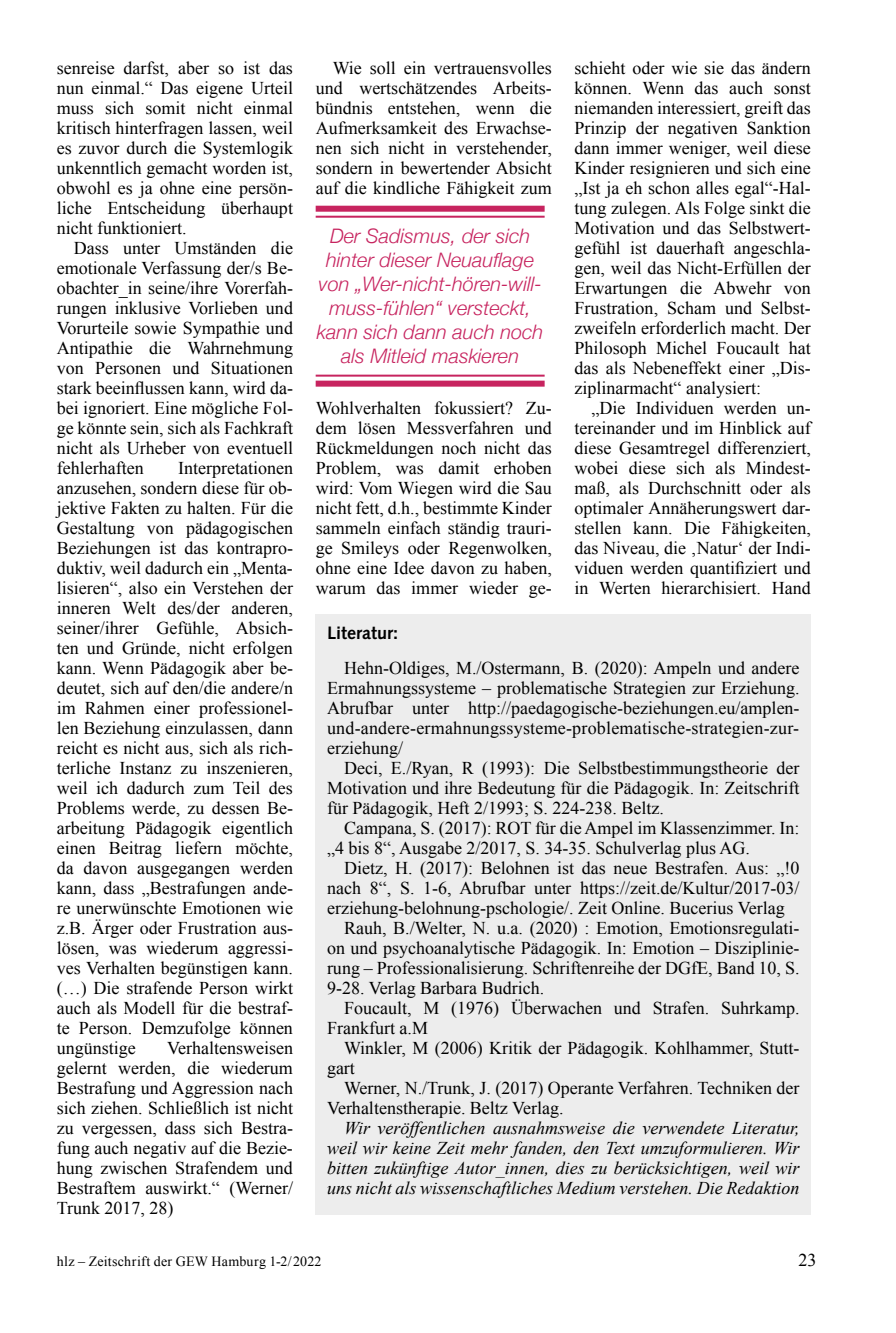
<style>
.page{position:relative;width:896px;height:1333px;background:#fff}
.page>*{position:absolute;margin:0;border:0;box-sizing:border-box;transform-origin:0 0}
.t1{font:italic 300 20px/24px "Helvetica Neue";color:#c7245f;text-align:center}
.t2{font:18px/20px "Times New Roman";color:#000;text-align:justify}
.t3{font:italic 18px/20px "Times New Roman";color:#000;text-align:justify}
.t4{font:700 18px "Syntax";color:#000}
.t5{font:14px "Times New Roman";letter-spacing:.015em;color:#000}
</style>
<div class="page">
<div style="left:316px;top:614px;width:495px;height:600px;background:#ededed"></div>
<div style="left:316px;top:206px;width:228px;height:6px;background:#c7245f"></div>
<hr style="left:316px;top:216px;width:228px;height:2px;background:#c7245f">
<hr style="left:316px;top:374px;width:228px;height:2px;background:#c7245f">
<div style="left:316px;top:380px;width:228px;height:6px;background:#c7245f"></div>
<p class="t2" style="left:57px;top:58px;width:238px">senreise darfst, aber so ist das nun einmal.“ Das eigene Urteil muss sich somit nicht einmal kritisch hinterfragen lassen, weil es zuvor durch die Systemlogik unkenntlich gemacht worden ist, obwohl es ja ohne eine persön&shy;liche Entscheidung überhaupt nicht funktioniert.</p>
<p class="t2" style="left:57px;top:238px;width:238px;text-indent:17px">Dass unter Umständen die emotionale Verfassung der/s Be&shy;obachter_in seine/ihre Vorerfah&shy;rungen inklusive Vorlieben und Vorurteile sowie Sympathie und Antipathie die Wahrnehmung von Personen und Situationen stark beeinflussen kann, wird da&shy;bei ignoriert. Eine mögliche Fol&shy;ge könnte sein, sich als Fachkraft nicht als Urheber von eventuell fehlerhaften</p>
<p class="t2" style="left:57px;top:458px;width:238px;text-indent:121px">Interpretationen anzusehen, sondern diese für ob&shy;jektive Fakten zu halten. Für die Gestaltung von pädagogischen Beziehungen ist das kontrapro&shy;duktiv, weil dadurch ein „Menta&shy;lisieren“, also ein Verstehen der inneren Welt des/der anderen, seiner/ihrer Gefühle, Absich&shy;ten und Gründe, nicht erfolgen kann. Wenn Pädagogik aber be&shy;deutet, sich auf den/die andere/n im Rahmen einer professionel&shy;len Beziehung einzulassen, dann reicht es nicht aus, sich als rich&shy;terliche Instanz zu inszenieren, weil ich dadurch zum Teil des Problems werde, zu dessen Be&shy;arbeitung Pädagogik eigentlich einen Beitrag liefern möchte, da davon ausgegangen werden kann, dass „Bestrafungen ande&shy;re unerwünschte Emotionen wie z.B. Ärger oder Frustration aus&shy;lösen, was wiederum aggressi&shy;ves Verhalten begünstigen kann. (…) Die strafende Person wirkt auch als Modell für die bestraf&shy;te Person. Demzufolge können ungünstige</p>
<p class="t2" style="left:57px;top:1037px;width:238px;text-indent:110px">Verhaltensweisen gelernt werden, die wiederum Bestrafung und Aggression nach sich ziehen. Schließlich ist nicht zu vergessen, dass sich Bestra&shy;fung auch negativ auf die Bezie&shy;hung zwischen Strafendem und Bestraftem auswirkt.“ (Werner/ Trunk 2017, 28)</p>
<p class="t2" style="left:316px;top:57px;width:238px;text-indent:17px">Wie soll ein vertrauensvolles und wertschätzendes Arbeits&shy;bündnis entstehen, wenn die Aufmerksamkeit des Erwachse&shy;nen sich nicht in verstehender, sondern in bewertender Absicht auf die kindliche Fähigkeit zum</p>
<p class="t1" style="left:317px;top:224px;width:228px">Der Sadismus, der sich hinter dieser Neuauflage von „Wer-nicht-hören-will&shy;muss-fühlen“ versteckt, kann sich dann auch noch als Mitleid maskieren</p>
<p class="t2" style="left:316px;top:397px;width:238px">Wohlverhalten fokussiert? Zu&shy;dem lösen Messverfahren und Rückmeldungen noch nicht das Problem, was damit erhoben wird: Vom Wiegen wird die Sau nicht fett, d.h., bestimmte Kinder sammeln einfach ständig trauri&shy;ge Smileys oder Regenwolken, ohne eine Idee davon zu haben, warum das immer wieder ge-</p>
<p class="t2" style="left:574px;top:57px;width:238px">schieht oder wie sie das ändern können. Wenn das auch sonst niemanden interessiert, greift das Prinzip der negativen Sanktion dann immer weniger, weil diese Kinder resignieren und sich eine „Ist ja eh schon alles egal“-Hal&shy;tung zulegen. Als Folge sinkt die Motivation und das Selbstwert&shy;gefühl ist dauerhaft angeschla&shy;gen, weil das Nicht-Erfüllen der Erwartungen die Abwehr von Frustration, Scham und Selbst&shy;zweifeln erforderlich macht. Der Philosoph Michel Foucault hat das als Nebeneffekt einer „Dis&shy;ziplinarmacht“ analysiert:</p>
<p class="t2" style="left:574px;top:397px;width:238px;text-indent:17px">„Die Individuen werden un&shy;tereinander und im Hinblick auf diese Gesamtregel differenziert, wobei diese sich als Mindest&shy;maß, als Durchschnitt oder als optimaler Annäherungswert dar&shy;stellen kann. Die Fähigkeiten, das Niveau, die ‚Natur‘ der Indi&shy;viduen werden quantifiziert und in Werten hierarchisiert. Hand</p>
<p class="t4" style="left:327px;top:622px;width:72px">Literatur:</p>
<p class="t2" style="left:327px;top:658px;width:474px;text-indent:17px">Hehn-Oldiges, M./Ostermann, B. (2020): Ampeln und andere Ermahnungssysteme – problematische Strategien zur Erziehung.<br>Abrufbar unter http://paedagogische-beziehungen.eu/amplen&shy;und-andere-ermahnungssysteme-problematische-strategien-zur&shy;erziehung/</p>
<p class="t2" style="left:327px;top:758px;width:474px;text-indent:17px">Deci, E./Ryan, R (1993): Die Selbstbestimmungstheorie der Motivation und ihre Bedeutung für die Pädagogik. In: Zeitschrift für Pädagogik, Heft 2/1993; S. 224-238. Beltz.</p>
<p class="t2" style="left:327px;top:818px;width:474px;text-indent:17px">Campana, S. (2017): ROT für die Ampel im Klassenzimmer. In: „4 bis 8“, Ausgabe 2/2017, S. 34-35. Schulverlag plus AG.</p>
<p class="t2" style="left:344px;top:858px;width:457px">Dietz, H. (2017): Belohnen ist das neue Bestrafen. Aus: „!0</p>
<p class="t2" style="left:327px;top:878px;width:474px">nach 8“, S. 1-6, Abrufbar unter https://zeit.de/Kultur/2017-03/</p>
<p class="t2" style="left:327px;top:898px;width:459px">erziehung-belohnung-pschologie/. Zeit Online. Bucerius Verlag</p>
<p class="t2" style="left:344px;top:918px;width:457px">Rauh, B./Welter, N. u.a. (2020) : Emotion, Emotionsregulati-</p>
<p class="t2" style="left:327px;top:938px;width:474px">on und psychoanalytische Pädagogik. In: Emotion – Disziplinie-</p>
<p class="t2" style="left:327px;top:958px;width:474px">rung – Professionalisierung. Schriftenreihe der DGfE, Band 10, S.</p>
<p class="t2" style="left:327px;top:978px;width:219px">9-28. Verlag Barbara Budrich.</p>
<p class="t2" style="left:344px;top:998px;width:457px">Foucault, M (1976) Überwachen und Strafen. Suhrkamp.</p>
<p class="t2" style="left:327px;top:1018px;width:102px">Frankfurt a.M</p>
<p class="t2" style="left:344px;top:1038px;width:457px">Winkler, M (2006) Kritik der Pädagogik. Kohlhammer, Stutt-</p>
<p class="t2" style="left:327px;top:1058px;width:29px">gart</p>
<p class="t2" style="left:344px;top:1078px;width:457px">Werner, N./Trunk, J. (2017) Operante Verfahren. Techniken der</p>
<p class="t2" style="left:327px;top:1098px;width:238px">Verhaltenstherapie. Beltz Verlag.</p>
<p class="t3" style="left:327px;top:1117px;width:474px;text-indent:17px">Wir veröffentlichen ausnahmsweise die verwendete Literatur, weil wir keine Zeit mehr fanden, den Text umzuformulieren. Wir bitten zukünftige Autor_innen, dies zu berücksichtigen, weil wir uns nicht als wissenschaftliches Medium verstehen. Die Redaktion</p>
<p class="t5" style="left:57px;top:1251px;width:266px">hlz – Zeitschrift der GEW Hamburg 1-2/2022</p>
<p class="t2" style="left:798px;top:1249px;width:19px">23</p>
</div>
